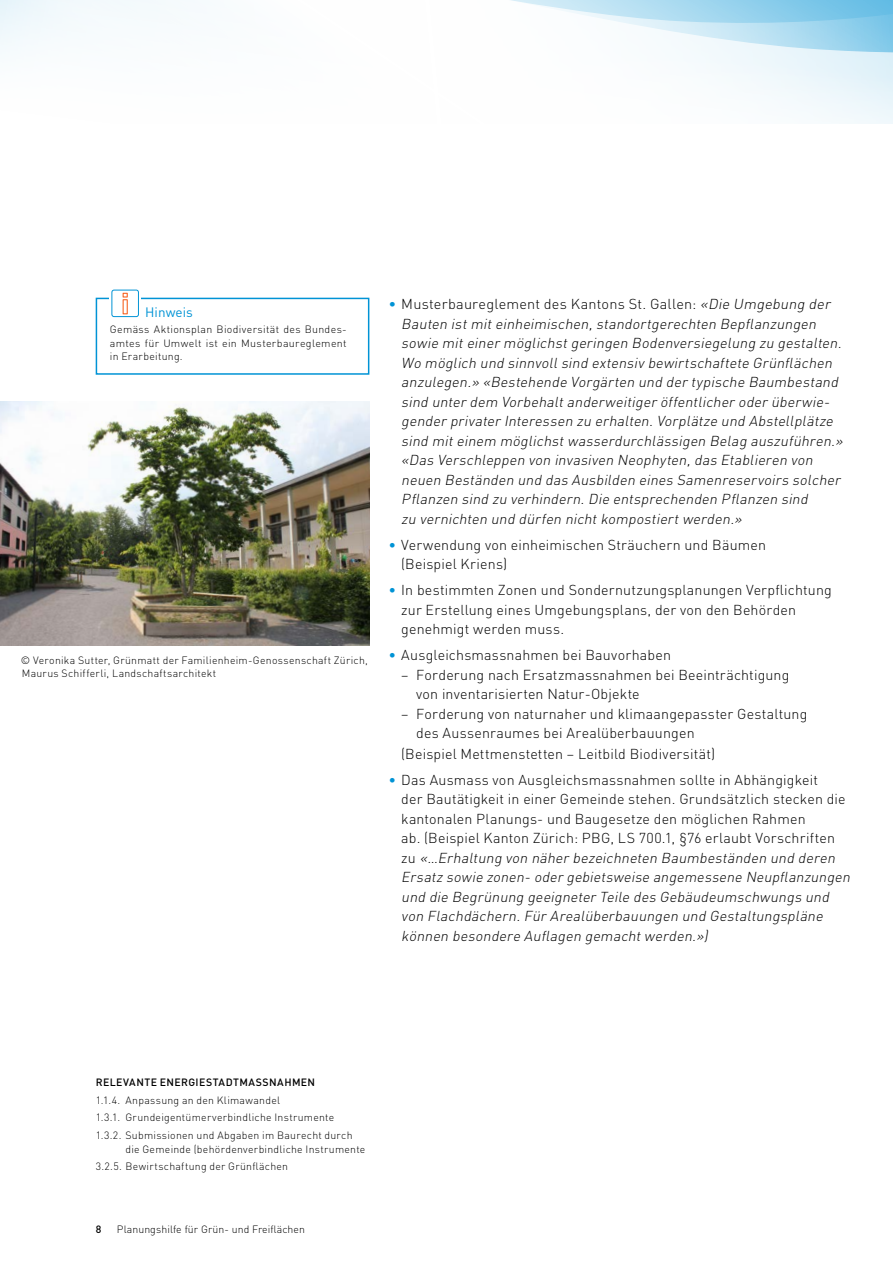
<style>
.page{position:relative;width:893px;height:1263px;background:#fff}
.page>*{position:absolute;margin:0;border:0;box-sizing:border-box;transform-origin:0 0}
.t1{font:italic 300 14.25px/19.5px "DIN Pro";color:#000}
.t2{font:300 14.25px/19.5px "DIN Pro";letter-spacing:.01em;color:#000}
.t3{font:13.5px "DIN Pro";letter-spacing:.005em;color:#0093d5}
.t4{font:300 10.5px/17.7px "DIN Pro";letter-spacing:.025em;color:#000}
.t5{font:500 10.5px "DIN Pro";letter-spacing:.04em;color:#000}
.s1{font-style:normal;color:#0093d5}
.s2{font-style:normal}
.s3{color:#0093d5}
</style>
<div class="page">
<svg style="left:0;top:0;width:893px;height:124px"></svg>
<img style="left:0;top:401px;width:369px;height:244px">
<div style="left:96px;top:298px;width:273px;height:77px;border:2px solid #0093d5"></div>
<svg style="left:109px;top:289px;width:32px;height:12px"></svg>
<svg style="left:111px;top:290px;width:28px;height:27px"></svg>
<p class="t3" style="left:145px;top:303px;width:49px">Hinweis</p>
<p class="t4" style="left:110px;top:322px;width:238px;line-height:13.5px;text-align:justify">Gemäss Aktionsplan Biodiversität des Bundes&shy;amtes für Umwelt ist ein Musterbaureglement in Erarbeitung.</p>
<p class="t4" style="left:21px;top:653px;width:349px;line-height:13.5px">© Veronika Sutter, Grünmatt der Familienheim-Genossenschaft Zürich,<br>Maurus Schifferli, Landschaftsarchitekt</p>
<p class="t1" style="left:401px;top:294px;width:446px;text-indent:-13px"><span class="s1">•</span> <span class="s2">Musterbaureglement des Kantons St. Gallen:</span> «Die Umgebung der Bauten istmiteinheimischen,standortgerechten Bepflanzungen sowie miteiner möglichstgeringen Bodenversiegelung zu gestalten.<br>Wo möglich und sinnvollsind extensiv bewirtschaftete Grünflächen anzulegen.» «Bestehende Vorgärten und der typische Baumbestand sind unter dem Vorbehaltanderweitiger öffentlicher oder überwie&shy;gender privater Interessen zu erhalten.Vorplätze und Abstellplätze sind miteinem möglichstwasserdurchlässigen Belag auszuführen.» «Das Verschleppen von invasiven Neophyten,das Etablieren von neuen Beständen und das Ausbilden eines Samenreservoirs solcher Pflanzen sind zu verhindern.Die entsprechenden Pflanzen sind<br>zu vernichten und dürfen nichtkompostiertwerden.»</p>
<p class="t2" style="left:401px;top:534px;width:366px;text-indent:-13px"><span class="s3">•</span> Verwendung von einheimischen Sträuchern und Bäumen (Beispiel Kriens)</p>
<p class="t2" style="left:401px;top:580px;width:432px;text-indent:-13px"><span class="s3">•</span> In bestimmten Zonen und Sondernutzungsplanungen Verpflichtung zur Erstellung eines Umgebungsplans, der von den Behörden genehmigt werden muss.</p>
<p class="t2" style="left:389px;top:644px;width:284px"><span class="s3">•</span> Ausgleichsmassnahmen bei Bauvorhaben</p>
<p class="t2" style="left:416px;top:664px;width:375px;text-indent:-15px">– Forderung nach Ersatzmassnahmen bei Beeinträchtigung von inventarisierten Natur-Objekte</p>
<p class="t2" style="left:416px;top:703px;width:393px;text-indent:-15px">– Forderung von naturnaher und klimaangepasster Gestaltung des Aussenraumes bei Arealüberbauungen</p>
<p class="t2" style="left:401px;top:743px;width:315px">(Beispiel Mettmenstetten – Leitbild Biodiversität)</p>
<p class="t1" style="left:401px;top:769px;width:453px;text-indent:-13px"><span class="s1">•</span> <span class="s2">Das Ausmass von Ausgleichsmassnahmen sollte in Abhängigkeit<br>der Bautätigkeit in einer Gemeinde stehen. Grundsätzlich stecken die kantonalen Planungs- und Baugesetze den möglichen Rahmen<br>ab. (Beispiel Kanton Zürich: PBG, LS 700.1, §76 erlaubt Vorschriften<br>z u</span> «…Erhaltung von näher bezeichneten Baumbeständen und deren Ersatz sowie zonen- oder gebietsweise angemessene Neupflanzungen und die Begrünung geeigneter Teile des Gebäudeumschwungs und von Flachdächern.Für Arealüberbauungen und Gestaltungspläne können besondere Auflagen gemachtwerden.»)</p>
<p class="t5" style="left:96px;top:1075px;width:221px">RELEVANTE ENERGIESTADTMASSNAHMEN</p>
<p class="t4" style="left:96px;top:1090px;width:258px">1.1.4. Anpassung an den Klimawandel<br>1.3.1. Grundeigentümerverbindliche Instrumente<br>1.3.2. Submissionen und Abgaben im Baurecht durch</p>
<p class="t4" style="left:96px;top:1139px;width:271px;text-indent:30px">die Gemeinde (behördenverbindliche Instrumente<br>3.2.5. Bewirtschaftung der Grünflächen</p>
<p class="t5" style="left:96px;top:1222px;width:7px">8</p>
<p class="t4" style="left:117px;top:1220px;width:190px">Planungshilfe für Grün- und Freiflächen</p>
</div>
